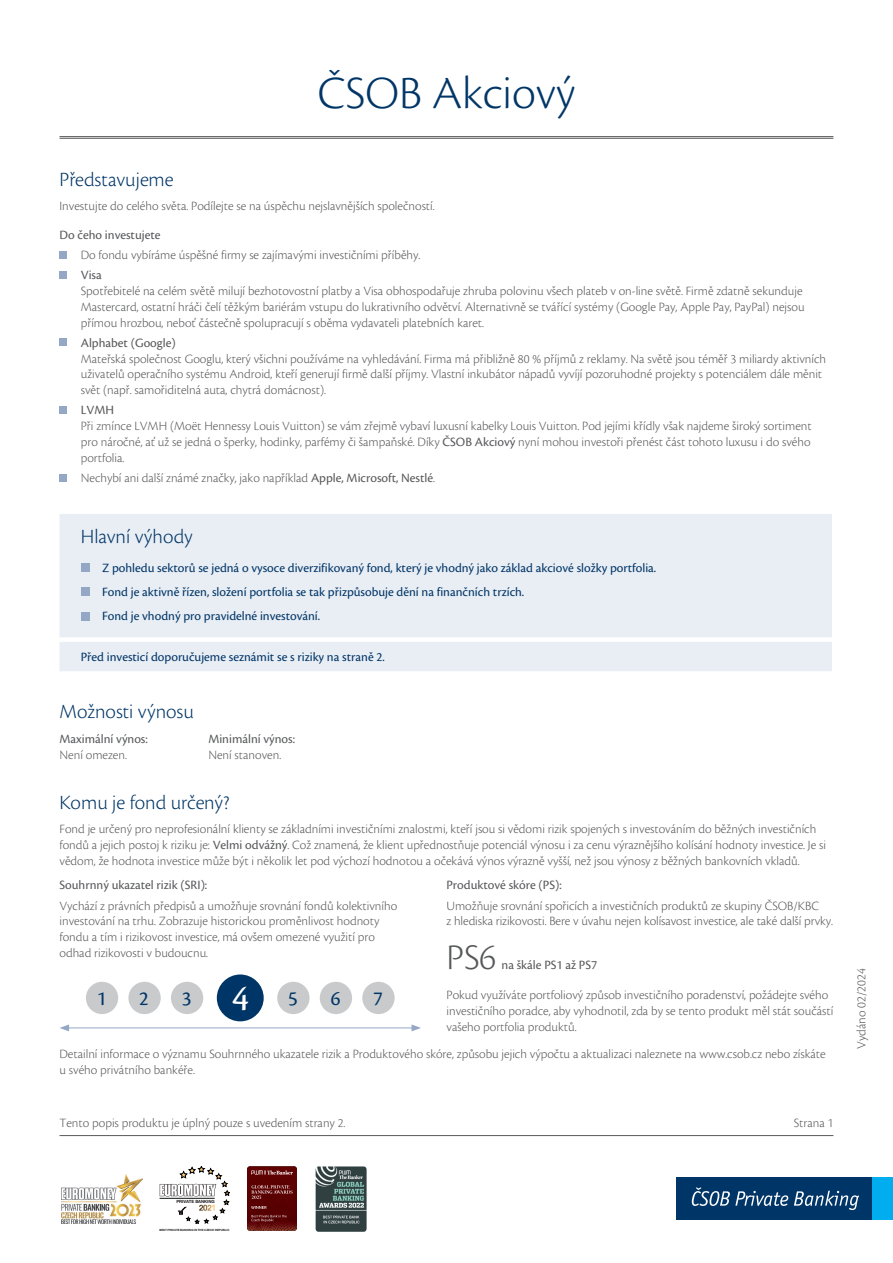
<style>
.page{position:relative;width:893px;height:1263px;background:#fff}
.page>*{position:absolute;margin:0;border:0;box-sizing:border-box;transform-origin:0 0}
.t1{font:300 48px "Cronos Pro";color:#003667}
.normal_text{font:300 37.5px "Cronos Pro";color:#57585a}
.Nadpis{font:300 21px "Cronos Pro";color:#003667}
.podnadpis_2{font:300 21px "Cronos Pro";color:#003667}
.t2{font:21px "Cronos Pro";color:#003667}
.normal_text-2{font:300 13.2px/15.9px "Cronos Pro";color:#57585a}
.podnadpis_2-2{font:300 13.2px/15.9px "Cronos Pro";color:#57585a}
.text_v_boxech_bold_o{font:13.2px "Cronos Pro";color:#003667}
.podnadpis_2-3{font:13.2px/16.6px "Cronos Pro";color:#57585a}
.normal_text-3{font:13.2px "Cronos Pro";color:#57585a}
.t3{font:700 4.35px "Helvetica Neue LT Pro";letter-spacing:-.02em;color:#231f20}
.t4{font:700 2.85px "Helvetica Neue LT Pro";letter-spacing:-.02em;color:#231f20}
.s1{font-weight:400}
.s2{font-weight:300}
.s3{font-size:37.5px;color:#fff}
</style>
<div class="page">
<hr style="left:60px;top:1135px;width:773px;height:1px;background:#57585a">
<div style="left:677px;top:1177px;width:195px;height:43px;background:#003667"></div>
<svg style="left:692px;top:1187px;width:96px;height:19px"></svg>
<svg style="left:794px;top:1190px;width:65px;height:20px"></svg>
<div style="left:872px;top:1177px;width:21px;height:43px;background:#00aeef"></div>
<img style="left:62px;top:1174px;width:80px;height:49px">
<svg style="left:160px;top:1166px;width:70px;height:57px"></svg>
<img style="left:247px;top:1166px;width:50px;height:65px">
<svg style="left:251px;top:1166px;width:42px;height:8px"></svg>
<svg style="left:251px;top:1181px;width:42px;height:41px;background:#671617"></svg>
<img style="left:315px;top:1166px;width:52px;height:66px">
<hr style="left:60px;top:136px;width:773px;height:1px;background:#57585a">
<hr style="left:60px;top:138px;width:773px;height:1px;background:#57585a">
<div style="left:60px;top:251px;width:7px;height:8px;background:#94a7c5"></div>
<div style="left:60px;top:271px;width:7px;height:8px;background:#94a7c5"></div>
<div style="left:60px;top:339px;width:7px;height:7px;background:#94a7c5"></div>
<div style="left:60px;top:406px;width:7px;height:8px;background:#94a7c5"></div>
<div style="left:60px;top:474px;width:7px;height:8px;background:#94a7c5"></div>
<div style="left:60px;top:514px;width:772px;height:157px;background:#e9edf4"></div>
<div style="left:81px;top:563px;width:8px;height:9px;background:#94a7c5"></div>
<div style="left:81px;top:587px;width:8px;height:9px;background:#94a7c5"></div>
<div style="left:81px;top:612px;width:8px;height:8px;background:#94a7c5"></div>
<div style="left:86px;top:982px;width:32px;height:32px;background:#c9cacc;border-radius:50%"></div>
<div style="left:128px;top:982px;width:33px;height:32px;background:#c9cacc;border-radius:50%"></div>
<div style="left:171px;top:982px;width:32px;height:32px;background:#c9cacc;border-radius:50%"></div>
<div style="left:217px;top:974px;width:47px;height:47px;background:#003667;border-radius:50%"></div>
<div style="left:277px;top:982px;width:33px;height:32px;background:#c9cacc;border-radius:50%"></div>
<div style="left:320px;top:982px;width:32px;height:32px;background:#c9cacc;border-radius:50%"></div>
<div style="left:362px;top:982px;width:33px;height:32px;background:#c9cacc;border-radius:50%"></div>
<hr style="left:67px;top:1027px;width:347px;height:1px;background:#94a7c5">
<svg style="left:60px;top:1024px;width:9px;height:7px"></svg>
<svg style="left:411px;top:1024px;width:10px;height:7px"></svg>
<p class="t1" style="left:318px;top:65px;width:259px">ČSOB Akciový</p>
<p class="Nadpis" style="left:60px;top:167px;width:116px">Představujeme</p>
<p class="normal_text-2" style="left:60px;top:198px;width:377px">Investujte do celého světa. Podílejte se na úspěchu nejslavnějších společností.</p>
<p class="normal_text-3" style="left:60px;top:227px;width:103px">Do čeho investujete</p>
<p class="normal_text-2" style="left:81px;top:247px;width:341px">Do fondu vybíráme úspěšné firmy se zajímavými investičními příběhy.</p>
<p class="normal_text-3" style="left:81px;top:267px;width:22px">Visa</p>
<p class="normal_text-2" style="left:81px;top:283px;width:725px">Spotřebitelé na celém světě milují bezhotovostní platby a Visa obhospodařuje zhruba polovinu všech plateb v on-line světě. Firmě zdatně sekunduje<br>Mastercard, ostatní hráči čelí těžkým bariérám vstupu do lukrativního odvětví. Alternativně se tvářící systémy (Google Pay, Apple Pay, PayPal) nejsou přímou hrozbou, neboť částečně spolupracují s oběma vydavateli platebních karet.</p>
<p class="normal_text-3" style="left:81px;top:335px;width:96px">Alphabet (Google)</p>
<p class="normal_text-2" style="left:81px;top:350px;width:747px">Mateřská společnost Googlu, který všichni používáme na vyhledávání. Firma má přibližně 80 % příjmů z reklamy. Na světě jsou téměř 3 miliardy aktivních uživatelů operačního systému Android, kteří generují firmě další příjmy. Vlastní inkubátor nápadů vyvíjí pozoruhodné projekty s potenciálem dále měnit svět (např. samořiditelná auta, chytrá domácnost).</p>
<p class="normal_text-3" style="left:81px;top:403px;width:35px">LVMH</p>
<p class="normal_text-2" style="left:81px;top:418px;width:732px;text-align:justify">Při zmínce LVMH (Moët Hennessy Louis Vuitton) se vám zřejmě vybaví luxusní kabelky Louis Vuitton. Pod jejími křídly však najdeme široký sortiment pro náročné, ať už se jedná o šperky, hodinky, parfémy či šampaňské. Díky <span class="s1">ČSOB Akciový</span> nyní mohou investoři přenést část tohoto luxusu i do svého portfolia.</p>
<p class="normal_text-2" style="left:81px;top:470px;width:356px">Nechybí ani další známé značky, jako například <span class="s1">Apple, Microsoft, Nestlé</span>.</p>
<p class="Nadpis" style="left:81px;top:524px;width:113px">Hlavní výhody</p>
<p class="text_v_boxech_bold_o" style="left:102px;top:560px;width:556px">Z pohledu sektorů se jedná o vysoce diverzifikovaný fond, který je vhodný jako základ akciové složky portfolia.</p>
<p class="text_v_boxech_bold_o" style="left:102px;top:584px;width:424px">Fond je aktivně řízen, složení portfolia se tak přizpůsobuje dění na finančních trzích.</p>
<p class="text_v_boxech_bold_o" style="left:102px;top:609px;width:220px">Fond je vhodný pro pravidelné investování.</p>
<p class="text_v_boxech_bold_o" style="left:81px;top:649px;width:306px">Před investicí doporučujeme seznámit se s riziky na straně 2.</p>
<p class="podnadpis_2" style="left:60px;top:699px;width:136px">Možnosti výnosu</p>
<p class="podnadpis_2-3" style="left:60px;top:730px;width:90px">Maximální výnos:<br><span class="s2">Není omezen.</span></p>
<p class="podnadpis_2-3" style="left:208px;top:730px;width:88px">Minimální výnos:<br><span class="s2">Není stanoven.</span></p>
<p class="Nadpis" style="left:60px;top:790px;width:171px">Komu je fond určený?</p>
<p class="podnadpis_2-2" style="left:60px;top:821px;width:768px">Fond je určený pro neprofesionální klienty se základními investičními znalostmi, kteří jsou si vědomi rizik spojených s investováním do běžných investičních fondů a jejich postoj k riziku je: <span class="s1">Velmi odvážný</span>. Což znamená, že klient upřednostňuje potenciál výnosu i za cenu výraznějšího kolísání hodnoty investice. Je si vědom, že hodnota investice může být i několik let pod výchozí hodnotou a očekává výnos výrazně vyšší, než jsou výnosy z běžných bankovních vkladů.</p>
<p class="podnadpis_2-3" style="left:60px;top:877px;width:149px">Souhrnný ukazatel rizik (SRI):</p>
<p class="normal_text-2" style="left:60px;top:897px;width:339px">Vychází z právních předpisů a umožňuje srovnání fondů kolektivního investování na trhu. Zobrazuje historickou proměnlivost hodnoty fondu a tím i rizikovost investice, má ovšem omezené využití pro odhad rizikovosti v budoucnu.</p>
<p class="t2" style="left:97px;top:986px;width:11px">1</p>
<p class="t2" style="left:139px;top:986px;width:11px">2</p>
<p class="t2" style="left:182px;top:986px;width:118px">3<span class="s3">4</span>5</p>
<p class="t2" style="left:331px;top:986px;width:11px">6</p>
<p class="t2" style="left:373px;top:986px;width:11px">7</p>
<p class="normal_text-3" style="left:446px;top:878px;width:117px">Produktové skóre (PS):</p>
<p class="normal_text-2" style="left:446px;top:897px;width:388px">Umožňuje srovnání spořicích a investičních produktů ze skupiny ČSOB/KBC<br>z hlediska rizikovosti. Bere v úvahu nejen kolísavost investice, ale také další prvky.</p>
<p class="normal_text" style="left:446px;top:935px;width:51px">PS6</p>
<p class="normal_text-3" style="left:502px;top:957px;width:97px">na škále PS1 až PS7</p>
<p class="normal_text-2" style="left:446px;top:987px;width:388px">Pokud využíváte portfoliový způsob investičního poradenství, požádejte svého investičního poradce, aby vyhodnotil, zda by se tento produkt měl stát součástí vašeho portfolia produktů.</p>
<p class="normal_text-2" style="left:60px;top:1046px;width:768px">Detailní informace o významu Souhrnného ukazatele rizik a Produktového skóre, způsobu jejich výpočtu a aktualizaci naleznete na www.csob.cz nebo získáte u svého privátního bankéře.</p>
<p class="normal_text-2" style="left:60px;top:1115px;width:287px">Tento popis produktu je úplný pouze s uvedením strany 2.</p>
<p class="normal_text-2" style="left:794px;top:1115px;width:41px">Strana 1</p>
<p class="normal_text-2" style="left:853px;top:1049px;width:82px;rotate:-90deg">Vydáno 02/2024</p>
<p class="t3" style="left:176px;top:1199px;width:40px">PRIVATE BANKING</p>
<p class="t4" style="left:159px;top:1228px;width:72px">BEST PRIVATE BANKING IN THE CZECH REPUBLIC</p>
</div>
